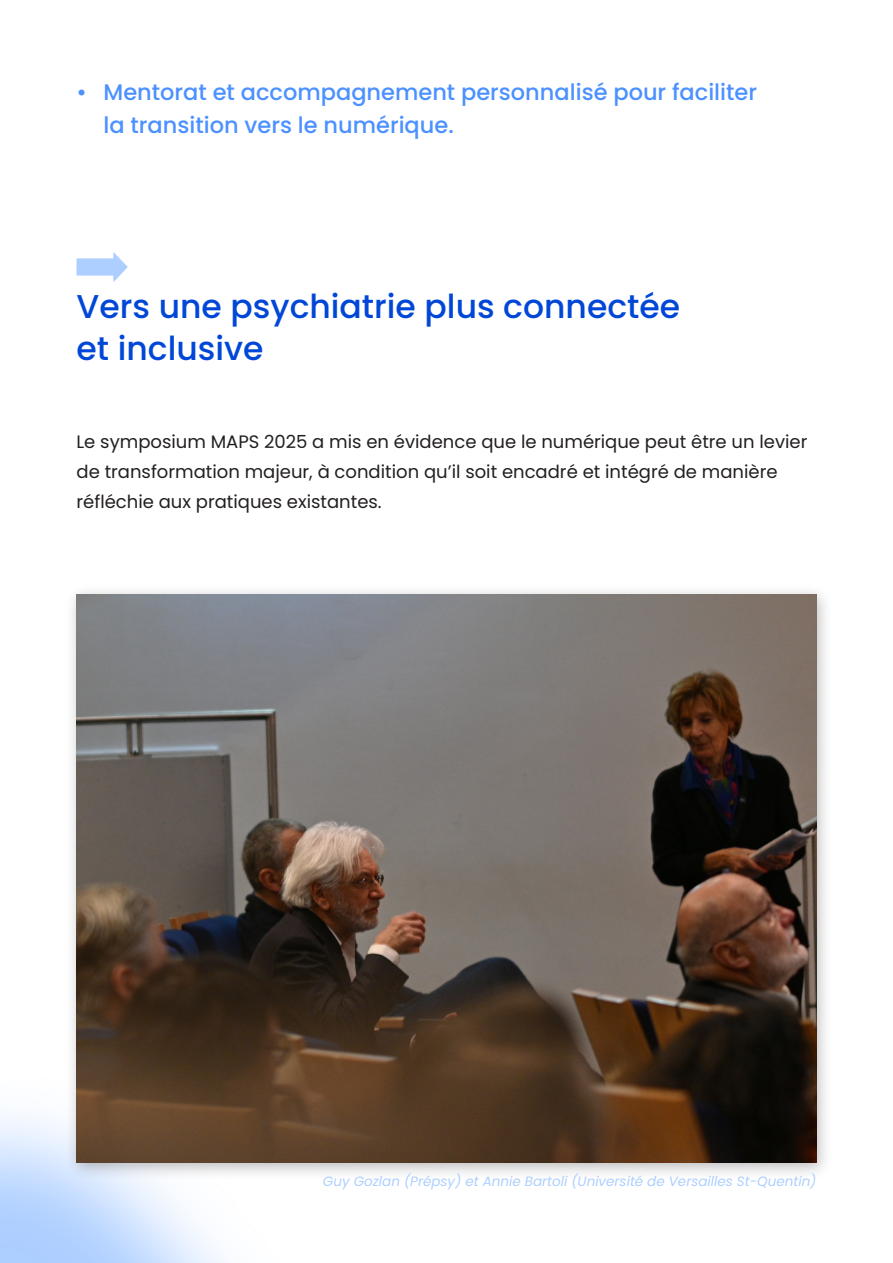
<style>
.page{position:relative;width:893px;height:1263px;background:#fff}
.page>*{position:absolute;margin:0;border:0;box-sizing:border-box;transform-origin:0 0}
.t1{font:500 33px/42px "Poppins";color:#0047d8}
.t2{font:500 22.5px/33px "Poppins";color:#4c91ff}
.t3{font:18px/30px "Poppins";color:#231f20}
.t4{font:italic 13.5px "Poppins";color:#adcfff}
</style>
<div class="page">
<svg style="left:77px;top:252px;width:51px;height:30px"></svg>
<div style="left:65px;top:584px;width:768px;height:596px;background:#231f20;opacity:.3"></div>
<img style="left:77px;top:595px;width:739px;height:568px">
<p class="t2" style="left:104px;top:76px;width:655px;text-indent:-27px">• Mentorat et accompagnement personnalisé pour faciliter la transition vers le numérique.</p>
<p class="t1" style="left:77px;top:285px;width:605px">Vers une psychiatrie plus connectée et inclusive</p>
<p class="t3" style="left:77px;top:426px;width:732px">Le symposium MAPS 2025 a mis en évidence que le numérique peut être un levier de transformation majeur, à condition qu’il soit encadré et intégré de manière réfléchie aux pratiques existantes.</p>
<p class="t4" style="left:323px;top:1174px;width:495px">Guy Gozlan (Prépsy) et Annie Bartoli (Université de Versailles St-Quentin)</p>
</div>
